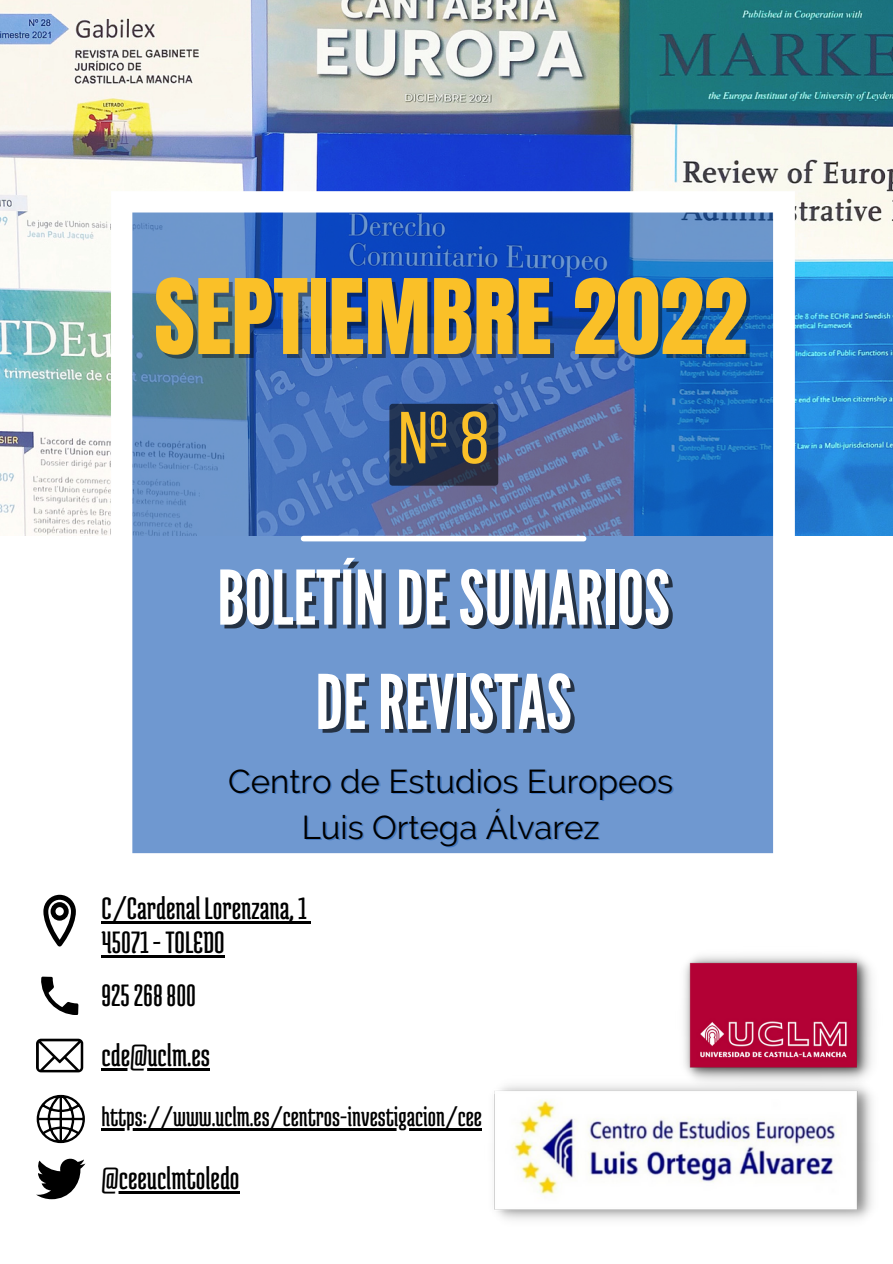
<style>
.page{position:relative;width:893px;height:1264px;background:#fff}
.page>*{position:absolute;margin:0;border:0;box-sizing:border-box;transform-origin:0 0}
.t1{font:88.35px "Anton";color:#fac028}
.t2{font:75px/104.2px "League Gothic";color:#fff;text-align:center}
.t3{font:73.5px "Bebas Neue";color:#fac028}
.t4{font:33px/33.8px "Medula One";color:#000}
.t5{font:33px/46px "Raleway";color:#000;text-align:center}
.t6{font:28.5px "Medula One";color:#000}
</style>
<div class="page">
<img style="left:0;top:0;width:892px;height:535px">
<svg style="left:41px;top:976px;width:38px;height:39px"></svg>
<img style="left:684px;top:955px;width:188px;height:120px">
<svg style="left:111px;top:191px;width:683px;height:663px;background:#658ec9"></svg>
<div style="left:303px;top:536px;width:280px;height:5px;background:#fff"></div>
<img style="left:494px;top:1075px;width:379px;height:145px">
<svg style="left:43px;top:894px;width:33px;height:52px"></svg>
<hr style="left:101px;top:921px;width:205px;height:2px;background:#000">
<hr style="left:101px;top:955px;width:123px;height:2px;background:#000">
<svg style="left:37px;top:1094px;width:48px;height:49px"></svg>
<hr style="left:101px;top:1128px;width:381px;height:2px;background:#000">
<svg style="left:389px;top:404px;width:109px;height:81px;background:#20304f"></svg>
<svg style="left:36px;top:1038px;width:47px;height:34px"></svg>
<hr style="left:101px;top:1068px;width:109px;height:2px;background:#000">
<svg style="left:36px;top:1158px;width:49px;height:41px"></svg>
<hr style="left:101px;top:1191px;width:138px;height:2px;background:#000">
<h1 class="t1" style="left:154px;top:253px;width:594px">SEPTIEMBRE 2022</h1>
<h3 class="t3" style="left:398px;top:408px;width:92px">Nº8</h3>
<h2 class="t2" style="left:217px;top:547px;width:454px">BOLETÍNDESUMARIOS<br>DEREVISTAS</h2>
<p class="t5" style="left:228px;top:758px;width:446px">Centro de Estudios Europeos<br>Luis Ortega Álvarez</p>
<p class="t4" style="left:101px;top:891px;width:207px">C/CardenalLorenzana,1<br>45071-TOLEDO</p>
<p class="t4" style="left:101px;top:977px;width:96px">925268800</p>
<p class="t4" style="left:101px;top:1038px;width:110px">cde@uclm.es</p>
<p class="t6" style="left:101px;top:1101px;width:382px">https://www.uclm.es/centros-investigacion/cee</p>
<p class="t4" style="left:101px;top:1160px;width:139px">@ceeuclmtoledo</p>
</div>
